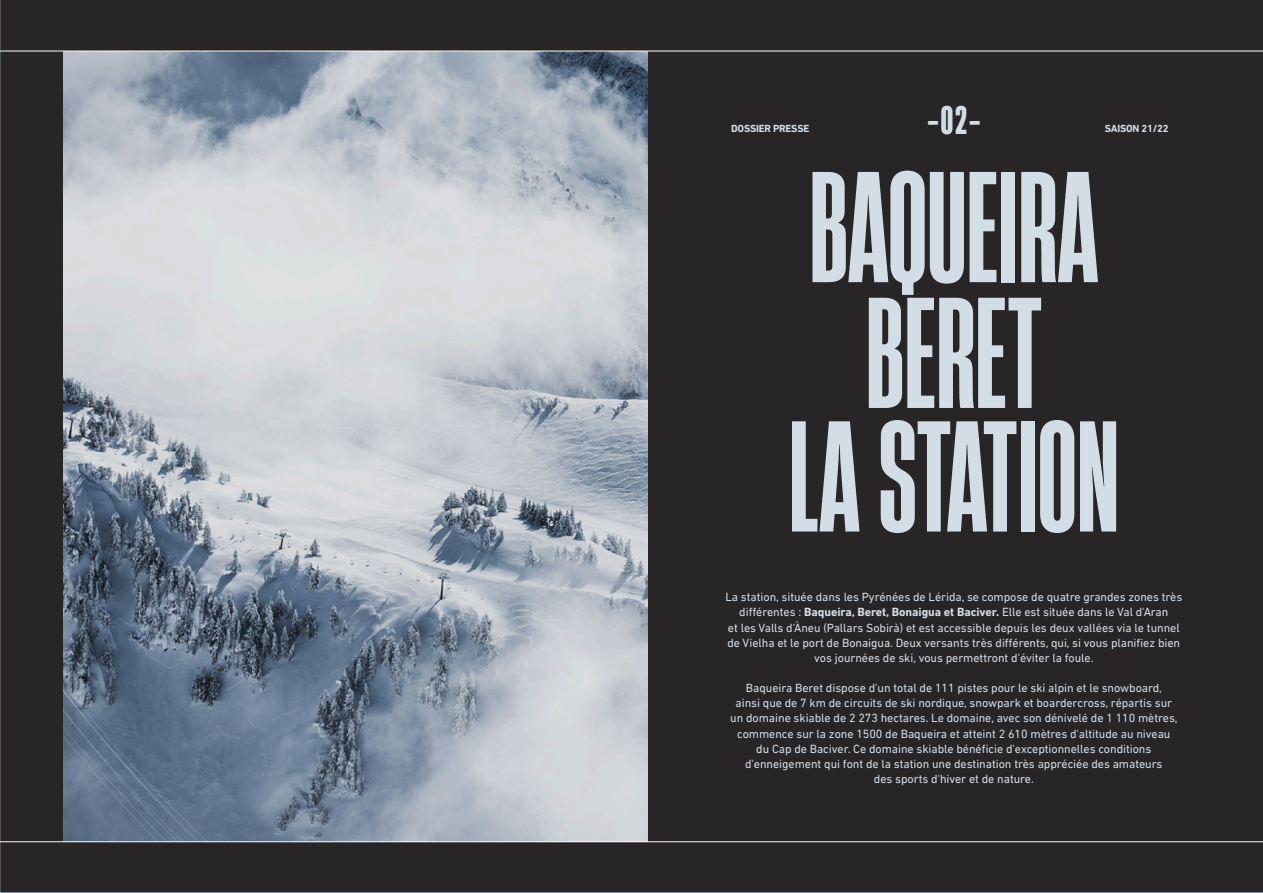
<style>
.page{position:relative;width:1263px;height:893px;background:#282526}
.page>*{position:absolute;margin:0;border:0;box-sizing:border-box;transform-origin:0 0}
.t1{font:700 148.2px "Heading Now 26";letter-spacing:.005em;color:#d3dde6}
.t2{font:800 37.5px "Heading Now 37";color:#d3dde6}
.t3{font:12.15px/15.1px "DIN Next LT Pro";letter-spacing:-.005em;color:#d3dde6;text-align:center}
.t4{font:700 10.5px "DIN Next LT Pro";letter-spacing:-.02em;color:#d3dde6}
.s1{font-weight:700}
</style>
<div class="page">
<img style="left:64px;top:52px;width:584px;height:789px">
<hr style="left:0;top:841px;width:1263px;height:1px;background:#fbfcfd">
<hr style="left:0;top:51px;width:1263px;height:1px;background:#fbfcfd">
<p class="t4" style="left:731px;top:122px;width:80px">DOSSIER PRESSE</p>
<p class="t2" style="left:928px;top:94px;width:54px">-02-</p>
<p class="t4" style="left:1105px;top:122px;width:65px">SAISON 21/22</p>
<p class="t1" style="left:810px;top:125px;width:290px">BAQUEIRA</p>
<p class="t1" style="left:866px;top:251px;width:177px">BERET</p>
<p class="t1" style="left:789px;top:374px;width:331px">LA STATION</p>
<p class="t3" style="left:725px;top:589px;width:458px">La station, située dans les Pyrénées de Lérida, se compose de quatre grandes zones très différentes : <span class="s1">Baqueira, Beret, Bonaigua et Baciver.</span> Elle est située dans le Val d'Aran<br>et les Valls d'Àneu (Pallars Sobirà) et est accessible depuis les deux vallées via le tunnel de Vielha et le port de Bonaigua. Deux versants très différents, qui, si vous planifiez bien vos journées de ski, vous permettront d'éviter la foule.</p>
<p class="t3" style="left:730px;top:680px;width:449px">Baqueira Beret dispose d'un total de 111 pistes pour le ski alpin et le snowboard,<br>ainsi que de 7 km de circuits de ski nordique, snowpark et boardercross, répartis sur un domaine skiable de 2 273 hectares. Le domaine, avec son dénivelé de 1 110 mètres, commence sur la zone 1500 de Baqueira et atteint 2 610 mètres d'altitude au niveau du Cap de Baciver. Ce domaine skiable bénéficie d'exceptionnelles conditions d'enneigement qui font de la station une destination très appréciée des amateurs<br>des sports d'hiver et de nature.</p>
</div>
